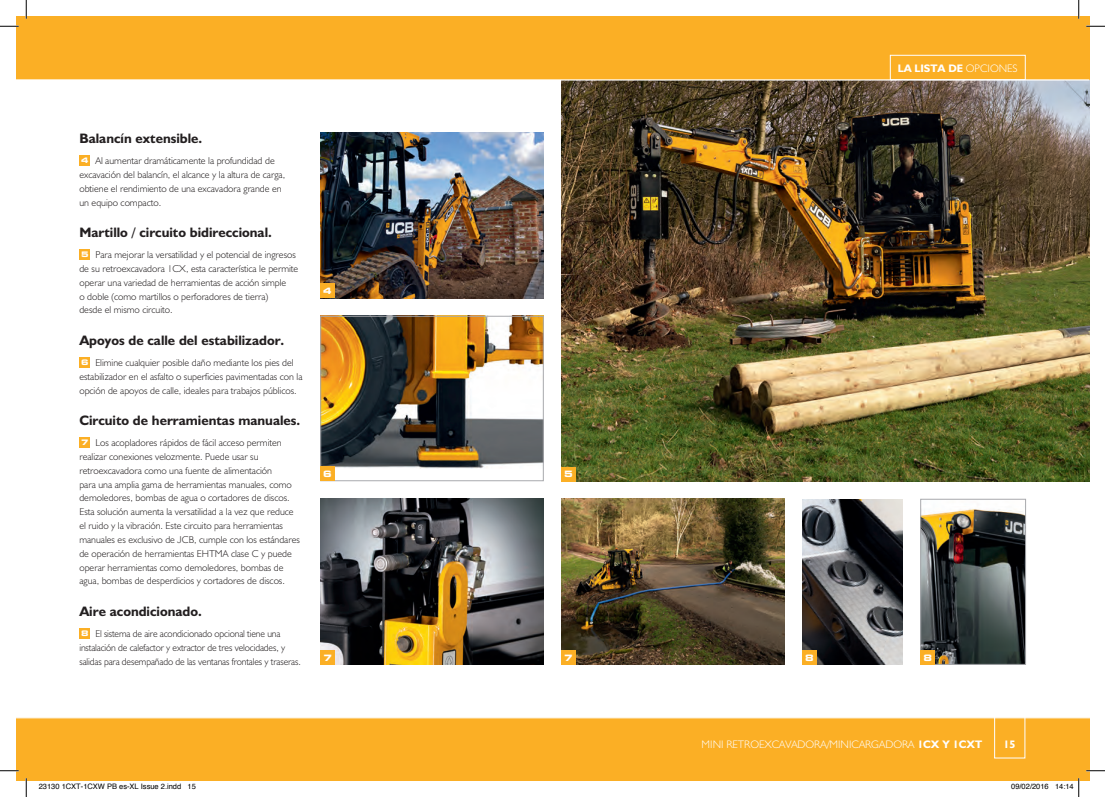
<style>
.page{position:relative;width:1105px;height:797px;background:#fff}
.page>*{position:absolute;margin:0;border:0;box-sizing:border-box;transform-origin:0 0}
.t1{font:13.75px "JCB Bold";color:#231f20}
.t2{font:11px "JCB Light";color:#fff}
.t3{font:11px "JCB Bold";color:#fff}
.t4{font:700 11px "JCB Euro";color:#fff}
.t5{font:10px/13.9px "JCB Light";color:#231f20}
.t6{font:700 expanded 8.75px "Square 721 BT";color:#fff}
.t7{font:7.5px "Helvetica";color:#000}
.s1{font-family:"Square 721 BT";font-weight:700;font-stretch:expanded;font-size:7.62px;color:#fff}
.s2{font-family:"JCB Light"}
.s3{font-family:"JCB Bold"}
</style>
<div class="page">
<img style="left:322px;top:318px;width:220px;height:151px">
<div style="left:320px;top:316px;width:224px;height:165px;border:1px solid #a8a9ad"></div>
<img style="left:561px;top:499px;width:224px;height:165px">
<img style="left:802px;top:499px;width:101px;height:165px">
<img style="left:922px;top:509px;width:102px;height:153px">
<div style="left:920px;top:499px;width:106px;height:165px;border:1px solid #a8a9ad"></div>
<img style="left:561px;top:81px;width:528px;height:400px">
<img style="left:321px;top:499px;width:223px;height:165px">
<img style="left:320px;top:133px;width:224px;height:165px">
<div style="left:16px;top:16px;width:1073px;height:63px;background:#fbaf25"></div>
<div style="left:16px;top:717px;width:1073px;height:64px;background:#fbaf25"></div>
<hr style="left:16px;top:717px;width:1073px;height:1px;background:#fff">
<div style="left:79px;top:155px;width:11px;height:11px;background:#fbaf25"></div>
<div style="left:79px;top:249px;width:11px;height:11px;background:#fbaf25"></div>
<div style="left:79px;top:356px;width:11px;height:11px;background:#fbaf25"></div>
<div style="left:79px;top:437px;width:11px;height:10px;background:#fbaf25"></div>
<div style="left:79px;top:627px;width:11px;height:11px;background:#fbaf25"></div>
<div style="left:890px;top:55px;width:135px;height:25px;border:1px solid #fff"></div>
<div style="left:994px;top:708px;width:31px;height:50px;border:1px solid #fff"></div>
<div style="left:561px;top:650px;width:14px;height:14px;background:#fbaf25"></div>
<div style="left:321px;top:650px;width:14px;height:14px;background:#fbaf25"></div>
<div style="left:320px;top:467px;width:15px;height:14px;background:#fbaf25"></div>
<div style="left:802px;top:650px;width:14px;height:14px;background:#fbaf25"></div>
<div style="left:921px;top:650px;width:14px;height:14px;background:#fbaf25"></div>
<div style="left:320px;top:284px;width:15px;height:14px;background:#fbaf25"></div>
<div style="left:561px;top:467px;width:14px;height:14px;background:#fbaf25"></div>
<svg style="left:0;top:25px;width:19px;height:2px"></svg>
<svg style="left:1086px;top:25px;width:19px;height:2px"></svg>
<svg style="left:0;top:770px;width:19px;height:1px"></svg>
<svg style="left:1086px;top:770px;width:19px;height:1px"></svg>
<svg style="left:25px;top:0;width:2px;height:19px"></svg>
<svg style="left:25px;top:778px;width:2px;height:19px"></svg>
<svg style="left:1078px;top:0;width:1px;height:19px"></svg>
<svg style="left:1078px;top:778px;width:1px;height:19px"></svg>
<h1 class="t1" style="left:79px;top:130px;width:124px">Balancín extensible.</h1>
<p class="t5" style="left:79px;top:153px;width:207px"><span class="s1">4</span> Al aumentar dramáticamente la profundidad de excavación del balancín, el alcance y la altura de carga, obtiene el rendimiento de una excavadora grande en un equipo compacto.</p>
<h1 class="t1" style="left:79px;top:224px;width:194px">Martillo / circuito bidireccional.</h1>
<p class="t5" style="left:79px;top:247px;width:220px"><span class="s1">5</span> Para mejorar la versatilidad y el potencial de ingresos de su retroexcavadora 1CX, esta característica le permite operar una variedad de herramientas de acción simple<br>o doble (como martillos o perforadores de tierra)<br>desde el mismo circuito.</p>
<h1 class="t1" style="left:79px;top:332px;width:206px">Apoyos de calle del estabilizador.</h1>
<p class="t5" style="left:79px;top:355px;width:225px"><span class="s1">6</span> Elimine cualquier posible daño mediante los pies del estabilizador en el asfalto o superficies pavimentadas con la opción de apoyos de calle, ideales para trabajos públicos.</p>
<h1 class="t1" style="left:79px;top:412px;width:222px">Circuito de herramientas manuales.</h1>
<p class="t5" style="left:79px;top:435px;width:222px"><span class="s1">7</span> Los acopladores rápidos de fácil acceso permiten realizar conexiones velozmente. Puede usar su retroexcavadora como una fuente de alimentación<br>para una amplia gama de herramientas manuales, como demoledores, bombas de agua o cortadores de discos.<br>Esta solución aumenta la versatilidad a la vez que reduce el ruido y la vibración. Este circuito para herramientas manuales es exclusivo de JCB, cumple con los estándares de operación de herramientas EHTMA clase C y puede operar herramientas como demoledores, bombas de agua, bombas de desperdicios y cortadores de discos.</p>
<h1 class="t1" style="left:79px;top:603px;width:124px">Aire acondicionado.</h1>
<p class="t5" style="left:79px;top:626px;width:223px"><span class="s1">8</span> El sistema de aire acondicionado opcional tiene una instalación de calefactor y extractor de tres velocidades, y salidas para desempañado de las ventanas frontales y traseras.</p>
<p class="t6" style="left:323px;top:286px;width:10px">4</p>
<p class="t6" style="left:323px;top:469px;width:10px">6</p>
<p class="t6" style="left:564px;top:469px;width:10px">5</p>
<p class="t6" style="left:323px;top:652px;width:10px">7</p>
<p class="t6" style="left:564px;top:652px;width:10px">7</p>
<p class="t3" style="left:898px;top:62px;width:121px">LA LISTA DE <span class="s2">OPCIONES</span></p>
<p class="t6" style="left:805px;top:652px;width:10px">8</p>
<p class="t6" style="left:923px;top:652px;width:10px">8</p>
<p class="t2" style="left:702px;top:737px;width:282px">MINI RETROEXCAVADORA/MINICARGADORA <span class="s3">1CX Y 1CXT</span></p>
<p class="t4" style="left:1003px;top:737px;width:13px">15</p>
<p class="t7" style="left:39px;top:781px;width:159px">23130 1CXT-1CXW PB es-XL Issue 2.indd 15</p>
<p class="t7" style="left:1011px;top:781px;width:64px">09/02/2016 14:14</p>
</div>
